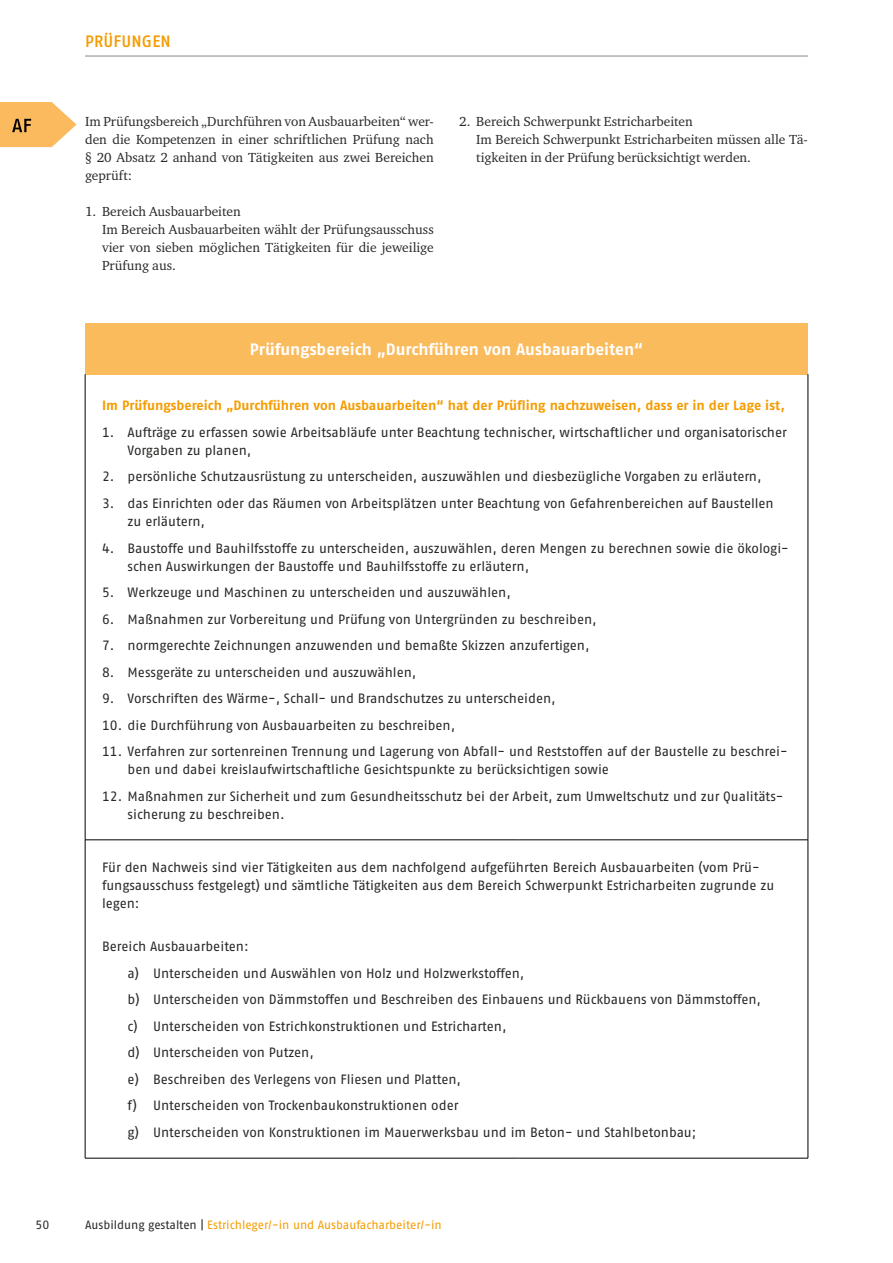
<style>
.page{position:relative;width:893px;height:1263px;background:#fff}
.page>*{position:absolute;margin:0;border:0;box-sizing:border-box;transform-origin:0 0}
.exams_areas_head{font:700 16.5px "Fago Pro";letter-spacing:-.005em;color:#fff}
.t1{font:500 16.5px "Fago Pro";letter-spacing:.01em;color:#f59c00}
.exams_areas_basic{font:13.5px/18px "Fago Pro";letter-spacing:-.005em;color:#282827}
.flowing_text_basic{font:13.5px/18px "Charter ITC Pro";color:#282827;text-align:justify}
.exams_areas_basic_blue{font:700 13.5px "Fago Pro";letter-spacing:-.005em;color:#f59c00}
.t2{font:12px "Fago Pro";letter-spacing:-.005em;color:#f59c00}
.t3{font:12px "Fago Pro";color:#282827}
.s1{color:#282827}
</style>
<div class="page">
<hr style="left:85px;top:56px;width:723px;height:1px;background:#878787">
<div style="left:85px;top:323px;width:723px;height:51px;background:#fabb5d"></div>
<hr style="left:85px;top:374px;width:1px;height:466px;background:#000">
<hr style="left:808px;top:374px;width:1px;height:466px;background:#000">
<hr style="left:85px;top:840px;width:1px;height:318px;background:#000">
<hr style="left:808px;top:840px;width:1px;height:318px;background:#000">
<hr style="left:85px;top:839px;width:434px;height:1px;background:#000">
<hr style="left:519px;top:839px;width:289px;height:1px;background:#000">
<hr style="left:85px;top:1158px;width:434px;height:1px;background:#000">
<hr style="left:519px;top:1158px;width:289px;height:1px;background:#000">
<svg style="left:0;top:102px;width:77px;height:45px"></svg>
<p class="t1" style="left:85px;top:31px;width:87px">PRÜFUNGEN</p>
<p class="flowing_text_basic" style="left:85px;top:112px;width:350px">Im Prüfungsbereich „Durchführen von Ausbauarbeiten“ wer&shy;den die Kompetenzen in einer schriftlichen Prüfung nach § 20 Absatz 2 anhand von Tätigkeiten aus zwei Bereichen geprüft:</p>
<p class="flowing_text_basic" style="left:85px;top:202px;width:157px">1. Bereich Ausbauarbeiten</p>
<p class="flowing_text_basic" style="left:102px;top:220px;width:333px">Im Bereich Ausbauarbeiten wählt der Prüfungsausschuss vier von sieben möglichen Tätigkeiten für die jeweilige Prüfung aus.</p>
<p class="flowing_text_basic" style="left:459px;top:112px;width:235px">2. Bereich Schwerpunkt Estricharbeiten</p>
<p class="flowing_text_basic" style="left:476px;top:130px;width:333px">Im Bereich Schwerpunkt Estricharbeiten müssen alle Tä&shy;tigkeiten in der Prüfung berücksichtigt werden.</p>
<p class="exams_areas_head" style="left:250px;top:340px;width:395px">Prüfungsbereich „Durchführen von Ausbauarbeiten“</p>
<p class="exams_areas_basic_blue" style="left:102px;top:398px;width:684px">Im Prüfungsbereich „Durchführen von Ausbauarbeiten“ hat der Prüfling nachzuweisen, dass er in der Lage ist,</p>
<p class="exams_areas_basic" style="left:128px;top:423px;width:661px;text-indent:-26px">1. Aufträge zu erfassen sowie Arbeitsabläufe unter Beachtung technischer, wirtschaftlicher und organisatorischer<br>Vorgaben zu planen,</p>
<p class="exams_areas_basic" style="left:102px;top:468px;width:661px">2. persönliche Schutzausrüstung zu unterscheiden, auszuwählen und diesbezügliche Vorgaben zu erläutern,</p>
<p class="exams_areas_basic" style="left:128px;top:494px;width:648px;text-indent:-26px">3. das Einrichten oder das Räumen von Arbeitsplätzen unter Beachtung von Gefahrenbereichen auf Baustellen zu erläutern,</p>
<p class="exams_areas_basic" style="left:128px;top:539px;width:663px;text-indent:-26px">4. Baustoffe und Bauhilfsstoffe zu unterscheiden, auszuwählen, deren Mengen zu berechnen sowie die ökologi&shy;schen Auswirkungen der Baustoffe und Bauhilfsstoffe zu erläutern,</p>
<p class="exams_areas_basic" style="left:102px;top:583px;width:410px">5. Werkzeuge und Maschinen zu unterscheiden und auszuwählen,</p>
<p class="exams_areas_basic" style="left:102px;top:610px;width:496px">6. Maßnahmen zur Vorbereitung und Prüfung von Untergründen zu beschreiben,</p>
<p class="exams_areas_basic" style="left:102px;top:636px;width:489px">7. normgerechte Zeichnungen anzuwenden und bemaßte Skizzen anzufertigen,</p>
<p class="exams_areas_basic" style="left:102px;top:663px;width:316px">8. Messgeräte zu unterscheiden und auszuwählen,</p>
<p class="exams_areas_basic" style="left:102px;top:689px;width:455px">9. Vorschriften des Wärme-, Schall- und Brandschutzes zu unterscheiden,</p>
<p class="exams_areas_basic" style="left:102px;top:716px;width:354px">10. die Durchführung von Ausbauarbeiten zu beschreiben,</p>
<p class="exams_areas_basic" style="left:128px;top:742px;width:661px;text-indent:-26px">11. Verfahren zur sortenreinen Trennung und Lagerung von Abfall- und Reststoffen auf der Baustelle zu beschrei&shy;ben und dabei kreislaufwirtschaftliche Gesichtspunkte zu berücksichtigen sowie</p>
<p class="exams_areas_basic" style="left:128px;top:787px;width:657px;text-indent:-26px">12. Maßnahmen zur Sicherheit und zum Gesundheitsschutz bei der Arbeit, zum Umweltschutz und zur Qualitäts&shy;sicherung zu beschreiben.</p>
<p class="exams_areas_basic" style="left:102px;top:858px;width:674px">Für den Nachweis sind vier Tätigkeiten aus dem nachfolgend aufgeführten Bereich Ausbauarbeiten (vom Prü&shy;fungsausschuss festgelegt) und sämtliche Tätigkeiten aus dem Bereich Schwerpunkt Estricharbeiten zugrunde zu legen:</p>
<p class="exams_areas_basic" style="left:102px;top:938px;width:148px">Bereich Ausbauarbeiten:</p>
<p class="exams_areas_basic" style="left:128px;top:964px;width:398px">a) Unterscheiden und Auswählen von Holz und Holzwerkstoffen,</p>
<p class="exams_areas_basic" style="left:128px;top:991px;width:635px">b) Unterscheiden von Dämmstoffen und Beschreiben des Einbauens und Rückbauens von Dämmstoffen,</p>
<p class="exams_areas_basic" style="left:128px;top:1017px;width:380px">c) Unterscheiden von Estrichkonstruktionen und Estricharten,</p>
<p class="exams_areas_basic" style="left:128px;top:1044px;width:188px">d) Unterscheiden von Putzen,</p>
<p class="exams_areas_basic" style="left:128px;top:1070px;width:335px">e) Beschreiben des Verlegens von Fliesen und Platten,</p>
<p class="exams_areas_basic" style="left:128px;top:1097px;width:332px">f) Unterscheiden von Trockenbaukonstruktionen oder</p>
<p class="exams_areas_basic" style="left:128px;top:1123px;width:570px">g) Unterscheiden von Konstruktionen im Mauerwerksbau und im Beton- und Stahlbetonbau;</p>
<p class="t3" style="left:36px;top:1218px;width:15px">50</p>
<p class="t2" style="left:85px;top:1218px;width:358px"><span class="s1">Ausbildung gestalten |</span> Estrichleger/-in und Ausbaufacharbeiter/-in</p>
</div>
